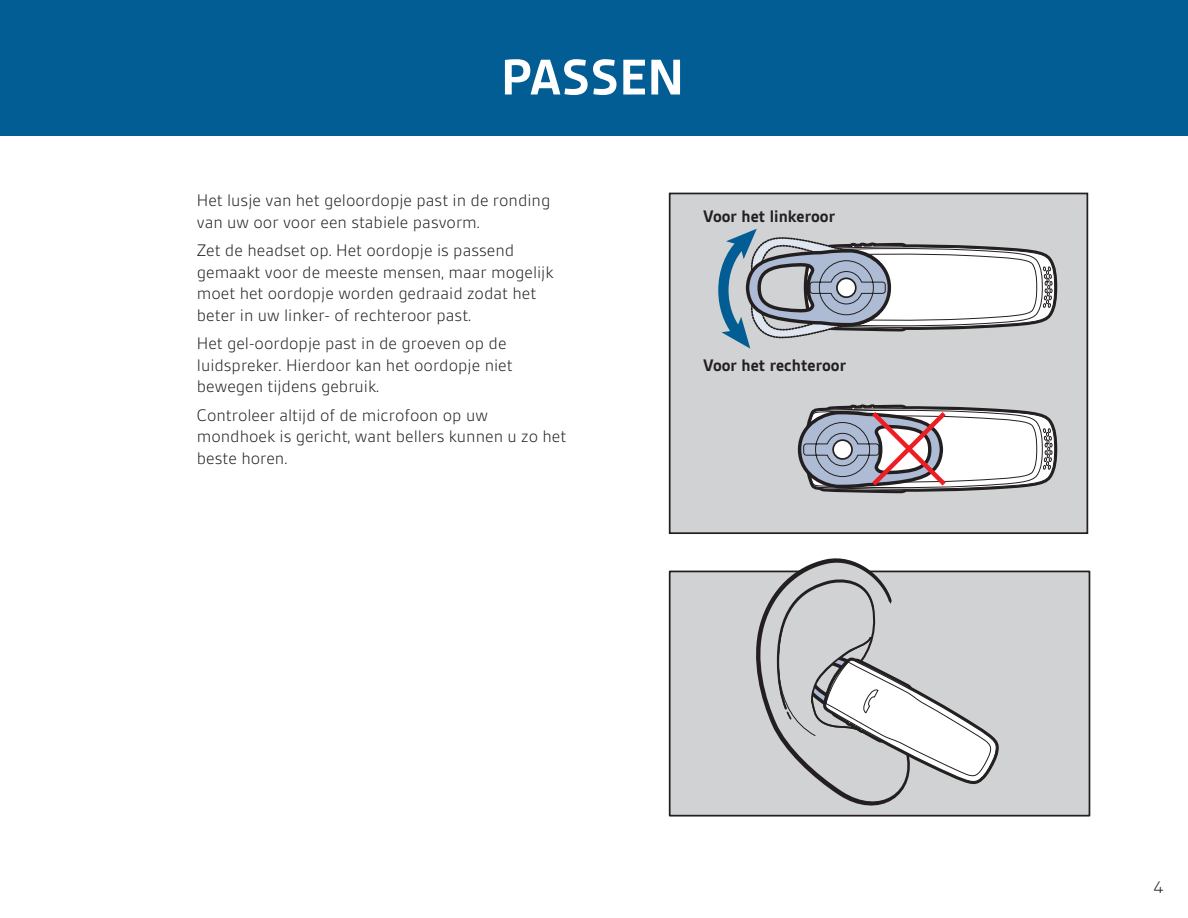
<style>
.page{position:relative;width:1188px;height:918px;background:#fff}
.page>*{position:absolute;margin:0;border:0;box-sizing:border-box;transform-origin:0 0}
.t1{font:700 54px "Gesta";color:#fff}
.t2{font:300 18px/21.6px "Gesta";color:#231f20}
.t3{font:700 18px "Gesta";color:#231f20}
</style>
<div class="page">
<div style="left:0;top:0;width:1188px;height:136px;background:#015d93"></div>
<div style="left:670px;top:193px;width:417px;height:340px;background:#d1d2d4"></div>
<div style="left:669px;top:193px;width:419px;height:341px;border:2px solid #231f20"></div>
<svg style="left:797px;top:404px;width:261px;height:90px"></svg>
<svg style="left:718px;top:229px;width:340px;height:120px"></svg>
<div style="left:670px;top:571px;width:419px;height:245px;background:#d1d2d4"></div>
<div style="left:669px;top:571px;width:421px;height:246px;border:2px solid #231f20"></div>
<svg style="left:751px;top:558px;width:250px;height:259px"></svg>
<h1 class="t1" style="left:501px;top:49px;width:185px">PASSEN</h1>
<p class="t2" style="left:197px;top:190px;width:355px">Het lusje van het geloordopje past in de ronding van uw oor voor een stabiele pasvorm.</p>
<p class="t2" style="left:197px;top:240px;width:358px">Zet de headset op. Het oordopje is passend gemaakt voor de meeste mensen, maar mogelijk moet het oordopje worden gedraaid zodat het beter in uw linker- of rechteroor past.</p>
<p class="t2" style="left:197px;top:333px;width:317px">Het gel-oordopje past in de groeven op de luidspreker. Hierdoor kan het oordopje niet bewegen tijdens gebruik.</p>
<p class="t2" style="left:197px;top:404px;width:371px">Controleer altijd of de microfoon op uw mondhoek is gericht, want bellers kunnen u zo het beste horen.</p>
<p class="t3" style="left:703px;top:207px;width:133px">Voor het linkeroor</p>
<p class="t3" style="left:703px;top:356px;width:144px">Voor het rechteroor</p>
<p class="t2" style="left:1154px;top:876px;width:12px">4</p>
</div>
